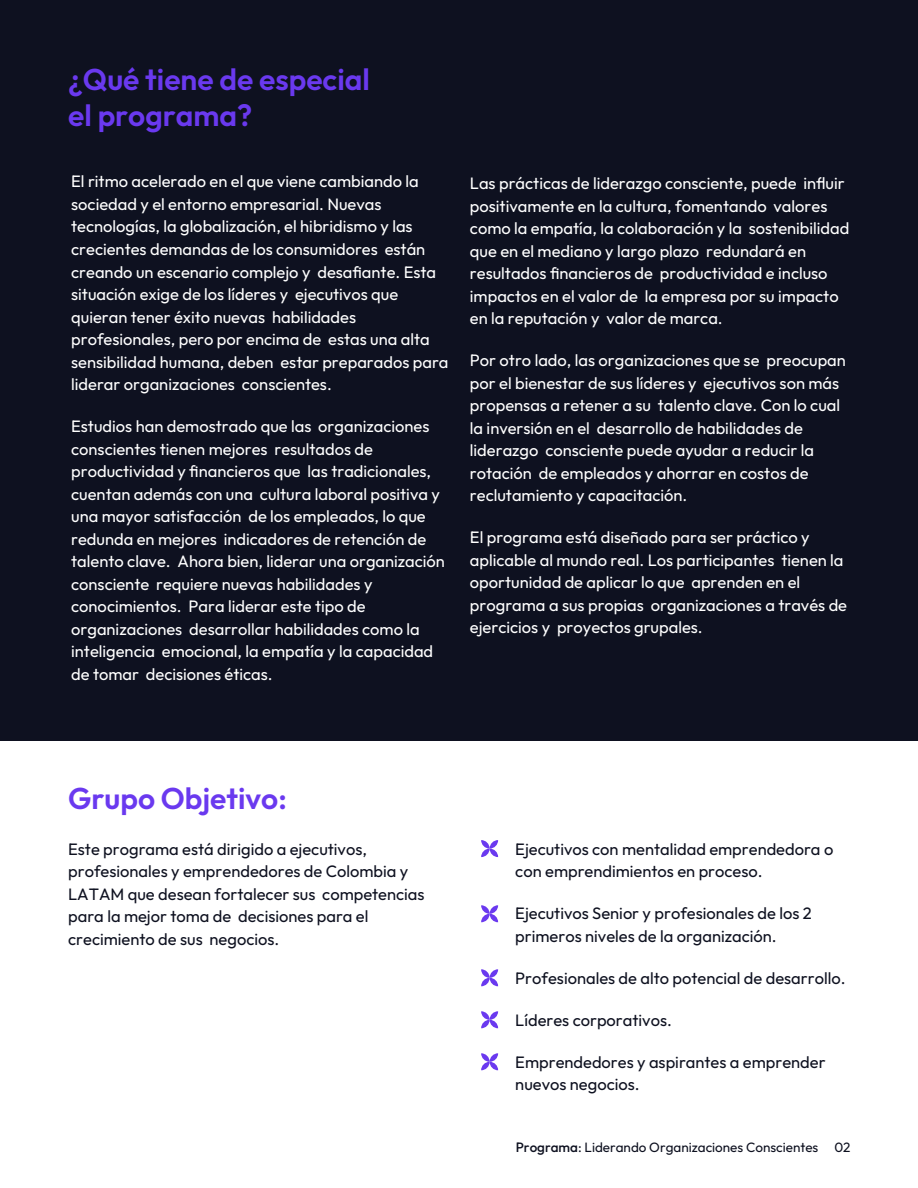
<style>
.page{position:relative;width:918px;height:1188px;background:#fff}
.page>*{position:absolute;margin:0;border:0;box-sizing:border-box;transform-origin:0 0}
.t1{font:600 30px/36px "Outfit";color:#6a39ef}
.t2{font:16.5px/22.5px "Outfit";color:#fff}
.t3{font:16.5px/22.5px "Outfit";color:#0e1120}
.t4{font:13.5px "Outfit";color:#0e1120}
.s1{font-weight:500}
</style>
<div class="page">
<div style="left:0;top:0;width:918px;height:740px;background:#0e1120"></div>
<svg style="left:481px;top:840px;width:17px;height:17px"></svg>
<svg style="left:481px;top:905px;width:17px;height:17px"></svg>
<svg style="left:481px;top:969px;width:17px;height:17px"></svg>
<svg style="left:481px;top:1011px;width:17px;height:17px"></svg>
<svg style="left:481px;top:1053px;width:17px;height:17px"></svg>
<h1 class="t1" style="left:68px;top:63px;width:303px">¿Qué tiene de especial el programa?</h1>
<p class="t2" style="left:71px;top:171px;width:379px">El ritmo acelerado en el que viene cambiando la sociedad y el entorno empresarial. Nuevas tecnologías, la globalización, el hibridismo y las crecientes demandas de los consumidores están creando un escenario complejo y desafiante. Esta situación exige de los líderes y ejecutivos que quieran tener éxito nuevas habilidades profesionales, pero por encima de estas una alta sensibilidad humana, deben estar preparados para liderar organizaciones conscientes.</p>
<p class="t2" style="left:71px;top:415px;width:375px">Estudios han demostrado que las organizaciones conscientes tienen mejores resultados de productividad y financieros que las tradicionales, cuentan además con una cultura laboral positiva y una mayor satisfacción de los empleados, lo que redunda en mejores indicadores de retención de talento clave. Ahora bien, liderar una organización consciente requiere nuevas habilidades y conocimientos. Para liderar este tipo de organizaciones desarrollar habilidades como la inteligencia emocional, la empatía y la capacidad de tomar decisiones éticas.</p>
<p class="t2" style="left:470px;top:173px;width:381px">Las prácticas de liderazgo consciente, puede influir positivamente en la cultura, fomentando valores como la empatía, la colaboración y la sostenibilidad que en el mediano y largo plazo redundará en resultados financieros de productividad e incluso impactos en el valor de la empresa por su impacto en la reputación y valor de marca.</p>
<p class="t2" style="left:470px;top:350px;width:377px">Por otro lado, las organizaciones que se preocupan por el bienestar de sus líderes y ejecutivos son más propensas a retener a su talento clave. Con lo cual la inversión en el desarrollo de habilidades de liderazgo consciente puede ayudar a reducir la rotación de empleados y ahorrar en costos de reclutamiento y capacitación.</p>
<p class="t2" style="left:470px;top:527px;width:379px">El programa está diseñado para ser práctico y aplicable al mundo real. Los participantes tienen la oportunidad de aplicar lo que aprenden en el programa a sus propias organizaciones a través de ejercicios y proyectos grupales.</p>
<h1 class="t1" style="left:68px;top:782px;width:220px">Grupo Objetivo:</h1>
<p class="t3" style="left:68px;top:838px;width:358px">Este programa está dirigido a ejecutivos, profesionales y emprendedores de Colombia y LATAM que desean fortalecer sus competencias para la mejor toma de decisiones para el crecimiento de sus negocios.</p>
<p class="t3" style="left:515px;top:838px;width:320px">Ejecutivos con mentalidad emprendedora o con emprendimientos en proceso.</p>
<p class="t3" style="left:515px;top:902px;width:298px">Ejecutivos Senior y profesionales de los 2 primeros niveles de la organización.</p>
<p class="t3" style="left:515px;top:967px;width:332px">Profesionales de alto potencial de desarrollo.</p>
<p class="t3" style="left:515px;top:1009px;width:158px">Líderes corporativos.</p>
<p class="t3" style="left:515px;top:1051px;width:312px">Emprendedores y aspirantes a emprender nuevos negocios.</p>
<p class="t4" style="left:516px;top:1138px;width:336px"><span class="s1">Programa</span>: Liderando Organizaciones Conscientes 02</p>
</div>
